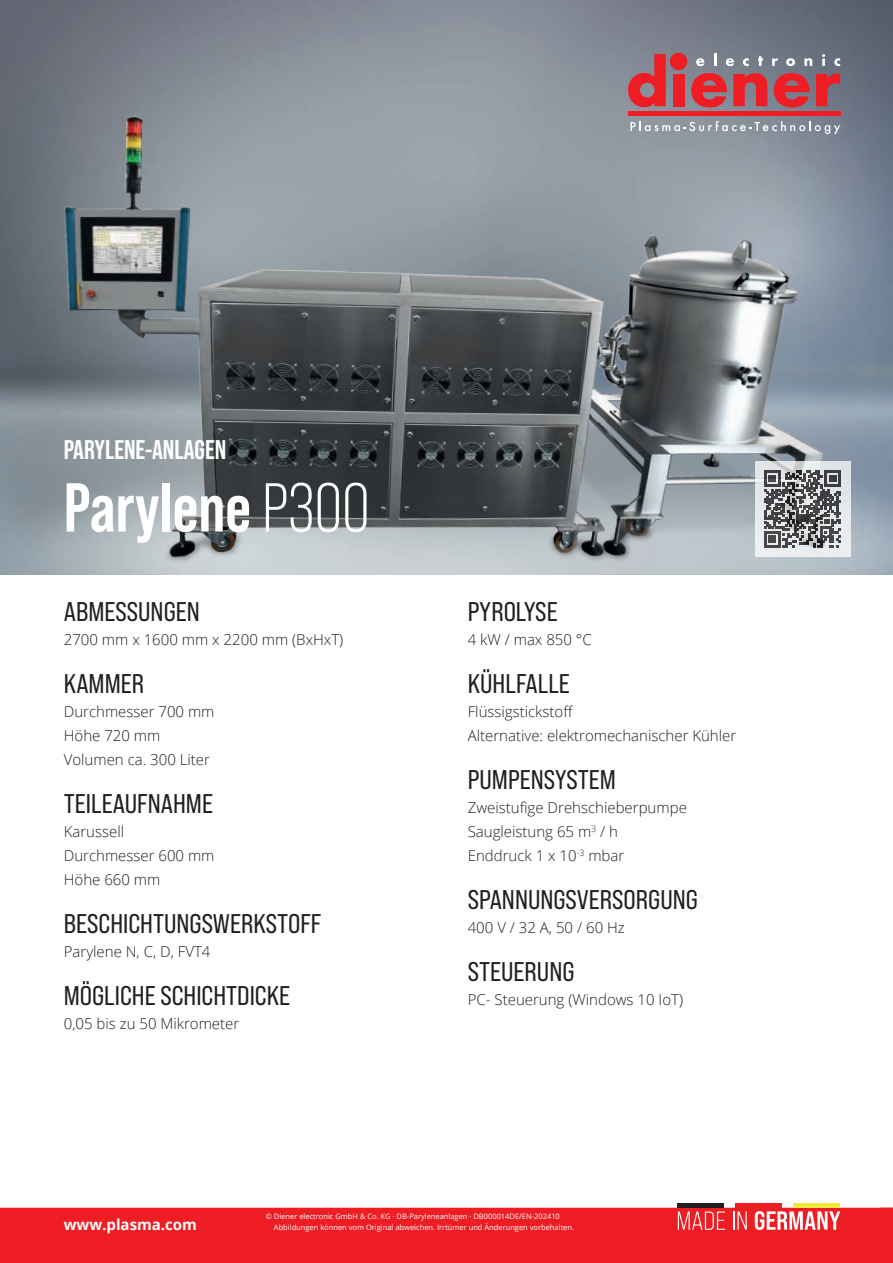
<style>
.page{position:relative;width:893px;height:1263px;background:#fff}
.page>*{position:absolute;margin:0;border:0;box-sizing:border-box;transform-origin:0 0}
.t1{font:700 69px "Bebas Neue Pro";color:#fff}
.t2{font:27px "Bebas Neue Pro Sm E Rg";color:#231f20}
.t3{font:700 27px "Bebas Neue Pro";color:#fff}
.t4{font:300 15px/24px "Open Sans";color:#231f20}
.t5{font:700 15px "Open Sans";color:#fff}
.t6{font:7.5px "Open Sans";color:#fff}
.s1{font-weight:400}
</style>
<div class="page">
<img style="left:0;top:0;width:893px;height:574px">
<div style="left:0;top:1208px;width:880px;height:55px;background:#ee1d23"></div>
<svg style="left:880px;top:1208px;width:13px;height:55px"></svg>
<img style="left:0;top:95px;width:868px;height:479px">
<div style="left:670px;top:53px;width:17px;height:17px;background:#ee1d23;border-radius:50%"></div>
<svg style="left:628px;top:54px;width:38px;height:53px;background:#c24a53"></svg>
<div style="left:673px;top:74px;width:12px;height:32px;background:#ee1d23"></div>
<svg style="left:691px;top:73px;width:36px;height:34px"></svg>
<svg style="left:733px;top:73px;width:34px;height:33px"></svg>
<svg style="left:774px;top:73px;width:35px;height:34px"></svg>
<svg style="left:816px;top:74px;width:24px;height:32px"></svg>
<svg style="left:630px;top:121px;width:210px;height:13px;background:#9ba2ac"></svg>
<hr style="left:628px;top:112px;width:212px;height:4px;background:#ee1d23">
<svg style="left:696px;top:58px;width:8px;height:8px"></svg>
<svg style="left:714px;top:54px;width:2px;height:12px"></svg>
<svg style="left:726px;top:58px;width:8px;height:8px"></svg>
<svg style="left:743px;top:58px;width:6px;height:8px"></svg>
<svg style="left:758px;top:56px;width:5px;height:10px"></svg>
<svg style="left:772px;top:58px;width:6px;height:8px"></svg>
<svg style="left:786px;top:58px;width:9px;height:8px"></svg>
<svg style="left:804px;top:58px;width:8px;height:8px"></svg>
<svg style="left:822px;top:54px;width:3px;height:12px"></svg>
<svg style="left:834px;top:58px;width:6px;height:8px"></svg>
<svg style="left:678px;top:1211px;width:47px;height:19px"></svg>
<svg style="left:733px;top:1211px;width:14px;height:19px"></svg>
<svg style="left:755px;top:1211px;width:85px;height:19px"></svg>
<div style="left:677px;top:1203px;width:47px;height:5px;background:#231f20"></div>
<div style="left:735px;top:1203px;width:47px;height:5px;background:#ee1d23"></div>
<div style="left:793px;top:1203px;width:47px;height:5px;background:#eeea37"></div>
<svg style="left:755px;top:461px;width:95px;height:96px;background:#e3e6e8"></svg>
<svg style="left:764px;top:470px;width:77px;height:77px;background:#7c7c7f"></svg>
<h2 class="t3" style="left:64px;top:434px;width:164px">PARYLENE-ANLAGEN</h2>
<h1 class="t1" style="left:64px;top:468px;width:307px">Parylene <span class="s1">P300</span></h1>
<h2 class="t2" style="left:64px;top:596px;width:137px">ABMESSUNGEN</h2>
<p class="t4" style="left:64px;top:627px;width:281px">2700 mm x 1600 mm x 2200 mm (BxHxT)</p>
<h2 class="t2" style="left:64px;top:668px;width:82px">KAMMER</h2>
<p class="t4" style="left:64px;top:699px;width:152px">Durchmesser 700 mm<br>Höhe 720 mm<br>Volumen ca. 300 Liter</p>
<h2 class="t2" style="left:64px;top:788px;width:151px">TEILEAUFNAHME</h2>
<p class="t4" style="left:64px;top:819px;width:152px">Karussell<br>Durchmesser 600 mm<br>Höhe 660 mm</p>
<h2 class="t2" style="left:64px;top:908px;width:259px">BESCHICHTUNGSWERKSTOFF</h2>
<p class="t4" style="left:64px;top:939px;width:148px">Parylene N, C, D, FVT4</p>
<h2 class="t2" style="left:64px;top:980px;width:228px">MÖGLICHE SCHICHTDICKE</h2>
<p class="t4" style="left:64px;top:1011px;width:177px">0,05 bis zu 50 Mikrometer</p>
<h2 class="t2" style="left:468px;top:596px;width:91px">PYROLYSE</h2>
<p class="t4" style="left:468px;top:627px;width:125px">4 kW / max 850 °C</p>
<h2 class="t2" style="left:468px;top:668px;width:104px">KÜHLFALLE</h2>
<p class="t4" style="left:468px;top:699px;width:270px">Flüssigstickstoff<br>Alternative: elektromechanischer Kühler</p>
<h2 class="t2" style="left:468px;top:764px;width:150px">PUMPENSYSTEM</h2>
<p class="t4" style="left:468px;top:795px;width:221px">Zweistufige Drehschieberpumpe<br>Saugleistung 65 m<sup>3</sup> / h<br>Enddruck 1 x 10<sup>-3</sup> mbar</p>
<h2 class="t2" style="left:468px;top:884px;width:232px">SPANNUNGSVERSORGUNG</h2>
<p class="t4" style="left:468px;top:915px;width:159px">400 V / 32 A, 50 / 60 Hz</p>
<h2 class="t2" style="left:468px;top:956px;width:108px">STEUERUNG</h2>
<p class="t4" style="left:468px;top:987px;width:217px">PC- Steuerung (Windows 10 IoT)</p>
<p class="t6" style="left:266px;top:1211px;width:296px">© Diener electronic GmbH &amp; Co. KG · DB-Paryleneanlagen · DB000014DE/EN-202410</p>
<p class="t5" style="left:64px;top:1214px;width:135px">www.plasma.com</p>
<p class="t6" style="left:274px;top:1222px;width:302px">Abbildungen können vom Original abweichen. Irrtümer und Änderungen vorbehalten.</p>
</div>
